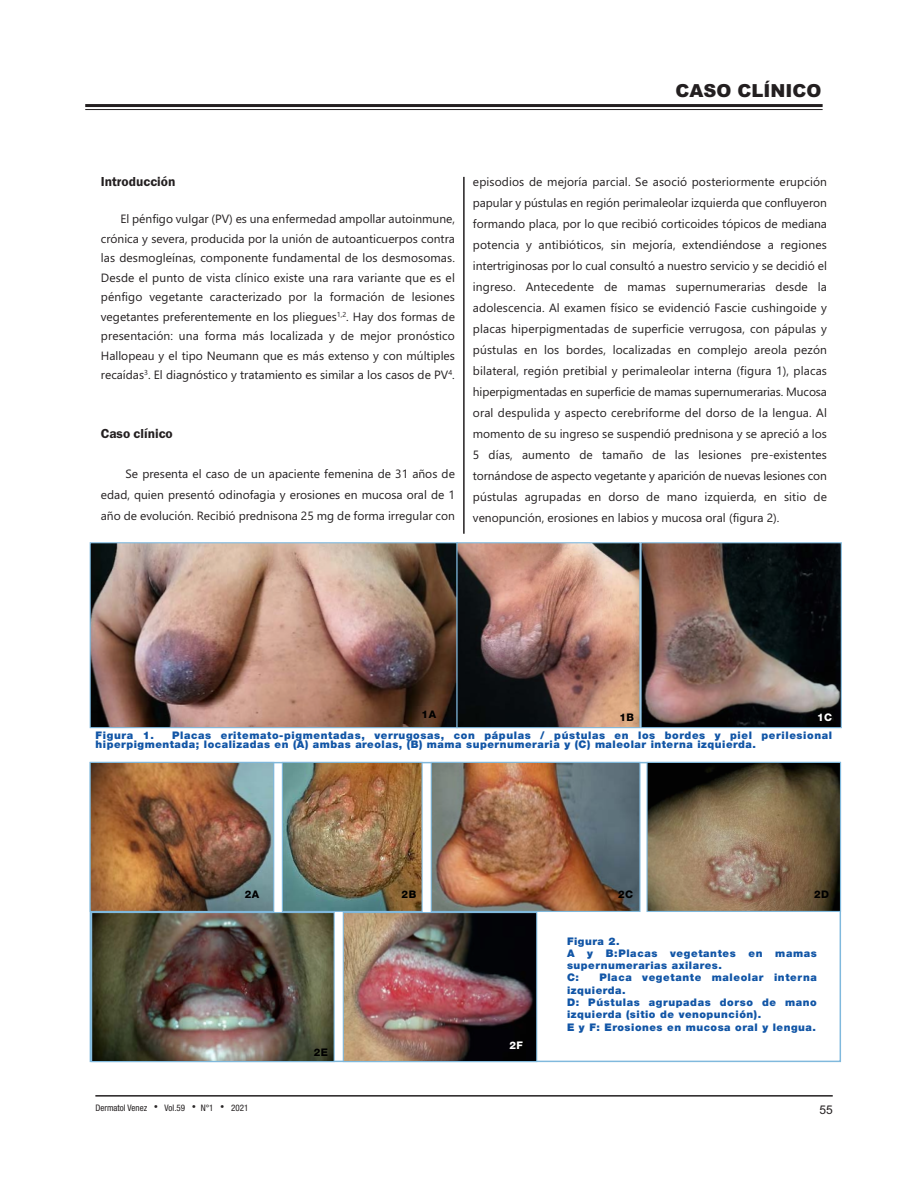
<style>
.page{position:relative;width:918px;height:1188px;background:#fff}
.page>*{position:absolute;margin:0;border:0;box-sizing:border-box;transform-origin:0 0}
.t1{font:900 18px "Arial";color:#231f20}
.t2{font:600 13.5px "Franklin Gothic";color:#231f20}
.t3{font:12px/21px "Gadugi";color:#231f20;text-align:justify}
.t4{font:12px "Arial";color:#231f20}
.t5{font:900 10.5px/12.3px "Helvetica Neue LT Std";letter-spacing:.05em;color:#1155a6}
.t6{font:800 10.5px "Helvetica Neue LT Std";letter-spacing:.05em;color:#000}
.t7{font:800 10.5px "Helvetica Neue LT Std";color:#fff}
.t8{font:condensed 9px "Helvetica Neue LT Std";color:#231f20}
</style>
<div class="page">
<hr style="left:85px;top:104px;width:738px;height:3px;background:#231f20">
<hr style="left:85px;top:109px;width:738px;height:1px;background:#231f20">
<hr style="left:463px;top:177px;width:2px;height:357px;background:#231f20">
<hr style="left:95px;top:1095px;width:738px;height:2px;background:#231f20">
<img style="left:92px;top:544px;width:364px;height:182px">
<div style="left:90px;top:542px;width:368px;height:186px;border:1px solid #80b9dd"></div>
<svg style="left:458px;top:544px;width:181px;height:182px;background:#8e6a5f"></svg>
<div style="left:456px;top:542px;width:185px;height:186px;border:1px solid #80b9dd"></div>
<img style="left:643px;top:544px;width:197px;height:182px">
<div style="left:641px;top:542px;width:201px;height:186px;border:1px solid #80b9dd"></div>
<img style="left:92px;top:764px;width:180px;height:146px">
<div style="left:90px;top:762px;width:184px;height:150px;border:1px solid #80b9dd"></div>
<img style="left:433px;top:764px;width:206px;height:146px">
<div style="left:431px;top:762px;width:210px;height:150px;border:1px solid #80b9dd"></div>
<img style="left:284px;top:764px;width:137px;height:146px">
<div style="left:282px;top:762px;width:141px;height:150px;border:1px solid #80b9dd"></div>
<img style="left:93px;top:914px;width:240px;height:146px">
<div style="left:91px;top:912px;width:244px;height:150px;border:1px solid #80b9dd"></div>
<img style="left:649px;top:764px;width:190px;height:146px">
<div style="left:647px;top:762px;width:194px;height:150px;border:1px solid #80b9dd"></div>
<img style="left:345px;top:914px;width:190px;height:146px">
<div style="left:343px;top:912px;width:194px;height:150px;border:1px solid #80b9dd"></div>
<h1 class="t1" style="left:675px;top:80px;width:148px">CASO CLÍNICO</h1>
<p class="t2" style="left:101px;top:174px;width:76px">Introducción</p>
<p class="t3" style="left:101px;top:209px;width:356px;line-height:19.5px;text-indent:20px">El pénfigo vulgar (PV) es una enfermedad ampollar autoinmune, crónica y severa, producida por la unión de autoanticuerpos contra las desmogleínas, componente fundamental de los desmosomas.<br>Desde el punto de vista clínico existe una rara variante que es el pénfigo vegetante caracterizado por la formación de lesiones vegetantes preferentemente en los pliegues<sup>1,2</sup>. Hay dos formas de presentación: una forma más localizada y de mejor pronóstico Hallopeau y el tipo Neumann que es más extenso y con múltiples recaídas<sup>3</sup>. El diagnóstico y tratamiento es similar a los casos de PV<sup>4</sup>.</p>
<p class="t2" style="left:101px;top:425px;width:73px">Caso clínico</p>
<p class="t3" style="left:101px;top:464px;width:356px;text-indent:25px">Se presenta el caso de un apaciente femenina de 31 años de edad, quien presentó odinofagia y erosiones en mucosa oral de 1 año de evolución. Recibió prednisona 25 mg de forma irregular con</p>
<p class="t3" style="left:473px;top:171px;width:356px">episodios de mejoría parcial. Se asoció posteriormente erupción papular y pústulas en región perimaleolar izquierda que confluyeron formando placa, por lo que recibió corticoides tópicos de mediana potencia y antibióticos, sin mejoría, extendiéndose a regiones intertriginosas por lo cual consultó a nuestro servicio y se decidió el ingreso. Antecedente de mamas supernumerarias desde la adolescencia. Al examen físico se evidenció Fascie cushingoide y placas hiperpigmentadas de superficie verrugosa, con pápulas y pústulas en los bordes, localizadas en complejo areola pezón bilateral, región pretibial y perimaleolar interna (figura 1), placas hiperpigmentadas en superficie de mamas supernumerarias. Mucosa oral despulida y aspecto cerebriforme del dorso de la lengua. Al momento de su ingreso se suspendió prednisona y se apreció a los 5 días, aumento de tamaño de las lesiones pre-existentes tornándose de aspecto vegetante y aparición de nuevas lesiones con pústulas agrupadas en dorso de mano izquierda, en sitio de venopunción, erosiones en labios y mucosa oral (figura 2).</p>
<p class="t6" style="left:422px;top:711px;width:16px">1A</p>
<p class="t6" style="left:619px;top:714px;width:16px">1B</p>
<p class="t7" style="left:817px;top:714px;width:17px">1C</p>
<p class="t5" style="left:96px;top:731px;width:738px;line-height:9.3px;text-indent:77px">Placas eritemato-pigmentadas, verrugosas, con pápulas / pústulas en los bordes y piel perilesional hiperpigmentada; localizadas en (A) ambas areolas, (B) mama supernumeraria y (C) maleolar interna izquierda.</p>
<p class="t5" style="left:96px;top:730px;width:60px">Figura 1.</p>
<p class="t6" style="left:245px;top:891px;width:16px">2A</p>
<p class="t6" style="left:402px;top:891px;width:16px">2B</p>
<p class="t6" style="left:618px;top:891px;width:17px">2C</p>
<p class="t6" style="left:814px;top:891px;width:17px">2D</p>
<p class="t6" style="left:314px;top:1048px;width:16px">2E</p>
<p class="t7" style="left:509px;top:1041px;width:15px">2F</p>
<p class="t5" style="left:567px;top:935px;width:251px">Figura 2.<br>A y B:Placas vegetantes en mamas supernumerarias axilares.<br>C:</p>
<p class="t5" style="left:567px;top:972px;width:251px;text-indent:32px">Placa vegetante maleolar interna izquierda.<br>D: Pústulas agrupadas dorso de mano izquierda (sitio de venopunción).<br>E y F: Erosiones en mucosa oral y lengua.</p>
<p class="t8" style="left:95px;top:1105px;width:53px">Dermatol Venez</p>
<p class="t8" style="left:165px;top:1105px;width:22px">Vol.59</p>
<p class="t8" style="left:201px;top:1105px;width:14px">N°1</p>
<p class="t8" style="left:231px;top:1105px;width:19px">2021</p>
<p class="t4" style="left:819px;top:1103px;width:15px">55</p>
</div>
